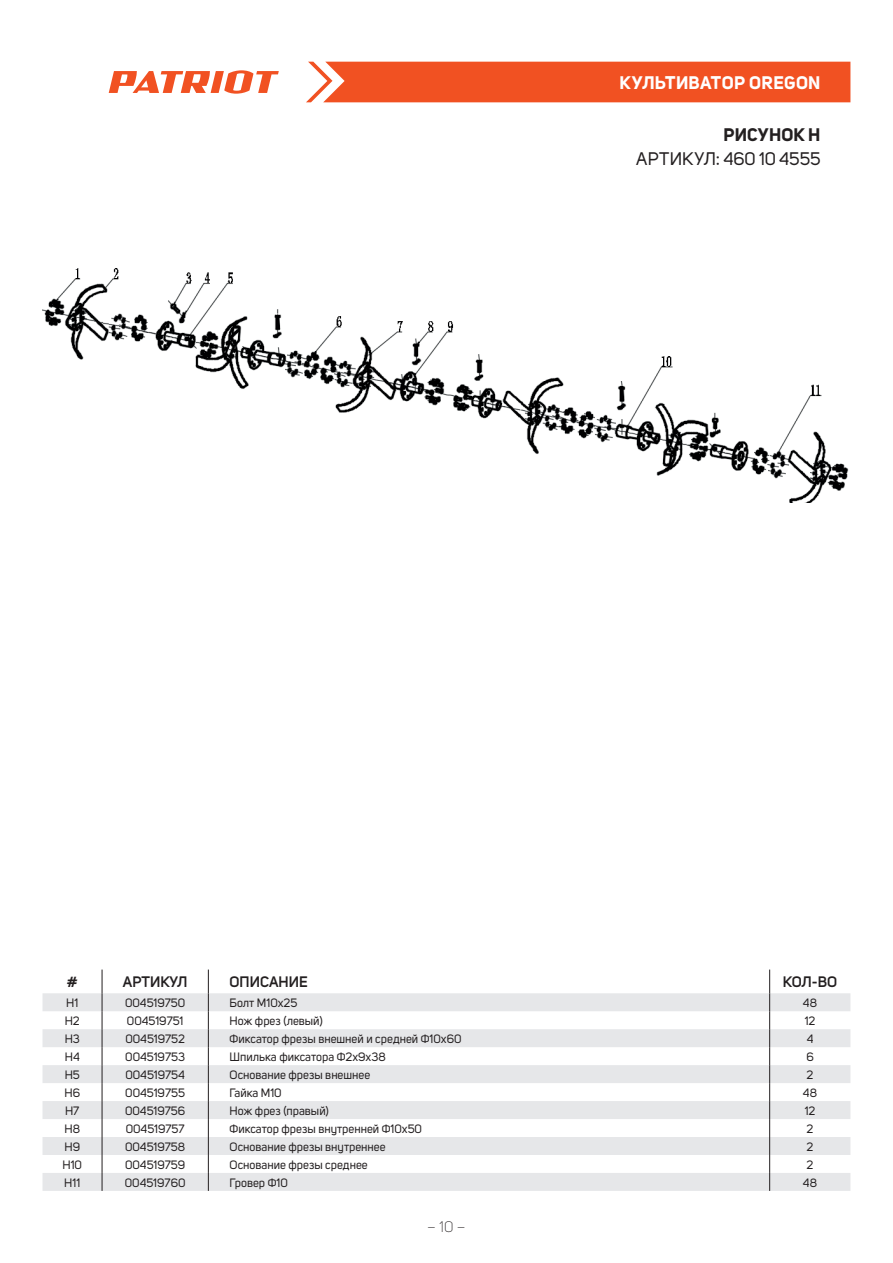
<style>
.page{position:relative;width:893px;height:1263px;background:#fff}
.page>*{position:absolute;margin:0;border:0;box-sizing:border-box;transform-origin:0 0}
.t1{font:700 18px "Uni Sans";letter-spacing:.015em;color:#fff}
.t2{font:18px "Uni Sans";color:#231f20}
.t3{font:700 18px "Uni Sans";letter-spacing:.01em;color:#231f20}
.t4{font:600 15px "Uni Sans";color:#231f20}
.t5{font:300 15px "Uni Sans";color:#231f20}
.t6{font:12px "Uni Sans";color:#231f20}
</style>
<div class="page">
<div style="left:306px;top:62px;width:544px;height:40px;background:#f15122"></div>
<svg style="left:109px;top:70px;width:170px;height:24px"></svg>
<svg style="left:43px;top:993px;width:807px;height:198px;fill:#e6e7e9"></svg>
<svg style="left:102px;top:969px;width:1px;height:222px"></svg>
<svg style="left:208px;top:969px;width:1px;height:222px"></svg>
<svg style="left:769px;top:969px;width:1px;height:222px"></svg>
<img style="left:43px;top:268px;width:806px;height:235px">
<h1 class="t1" style="left:619px;top:72px;width:203px">КУЛЬТИВАТОР OREGON</h1>
<h1 class="t3" style="left:723px;top:123px;width:99px">РИСУНОК H</h1>
<h1 class="t2" style="left:636px;top:148px;width:186px">АРТИКУЛ: 460 10 4555</h1>
<p class="t4" style="left:67px;top:973px;width:12px">#</p>
<p class="t4" style="left:123px;top:973px;width:66px">АРТИКУЛ</p>
<p class="t4" style="left:230px;top:973px;width:80px">ОПИСАНИЕ</p>
<p class="t4" style="left:783px;top:973px;width:56px">КОЛ-ВО</p>
<p class="t6" style="left:66px;top:996px;width:14px">H1</p>
<p class="t6" style="left:125px;top:996px;width:62px">004519750</p>
<p class="t6" style="left:230px;top:996px;width:69px">Болт М10х25</p>
<p class="t6" style="left:803px;top:996px;width:16px">48</p>
<p class="t6" style="left:65px;top:1014px;width:17px">H2</p>
<p class="t6" style="left:127px;top:1014px;width:58px">004519751</p>
<p class="t6" style="left:230px;top:1014px;width:95px">Нож фрез (левый)</p>
<p class="t6" style="left:805px;top:1014px;width:12px">12</p>
<p class="t6" style="left:65px;top:1032px;width:17px">H3</p>
<p class="t6" style="left:125px;top:1032px;width:61px">004519752</p>
<p class="t6" style="left:230px;top:1032px;width:233px">Фиксатор фрезы внешней и средней Ф10х60</p>
<p class="t6" style="left:807px;top:1032px;width:8px">4</p>
<p class="t6" style="left:65px;top:1050px;width:17px">H4</p>
<p class="t6" style="left:125px;top:1050px;width:61px">004519753</p>
<p class="t6" style="left:230px;top:1050px;width:158px">Шпилька фиксатора Ф2х9х38</p>
<p class="t6" style="left:806px;top:1050px;width:9px">6</p>
<p class="t6" style="left:65px;top:1068px;width:17px">H5</p>
<p class="t6" style="left:125px;top:1068px;width:61px">004519754</p>
<p class="t6" style="left:230px;top:1068px;width:142px">Основание фрезы внешнее</p>
<p class="t6" style="left:807px;top:1068px;width:8px">2</p>
<p class="t6" style="left:64px;top:1086px;width:17px">H6</p>
<p class="t6" style="left:125px;top:1086px;width:61px">004519755</p>
<p class="t6" style="left:230px;top:1086px;width:54px">Гайка М10</p>
<p class="t6" style="left:803px;top:1086px;width:16px">48</p>
<p class="t6" style="left:65px;top:1104px;width:16px">H7</p>
<p class="t6" style="left:125px;top:1104px;width:62px">004519756</p>
<p class="t6" style="left:230px;top:1104px;width:101px">Нож фрез (правый)</p>
<p class="t6" style="left:805px;top:1104px;width:12px">12</p>
<p class="t6" style="left:64px;top:1122px;width:17px">H8</p>
<p class="t6" style="left:126px;top:1122px;width:61px">004519757</p>
<p class="t6" style="left:230px;top:1122px;width:194px">Фиксатор фрезы внутренней Ф10х50</p>
<p class="t6" style="left:807px;top:1122px;width:8px">2</p>
<p class="t6" style="left:64px;top:1139px;width:17px">H9</p>
<p class="t6" style="left:125px;top:1139px;width:62px">004519758</p>
<p class="t6" style="left:230px;top:1139px;width:158px">Основание фрезы внутреннее</p>
<p class="t6" style="left:807px;top:1139px;width:8px">2</p>
<p class="t6" style="left:62px;top:1157px;width:21px">H10</p>
<p class="t6" style="left:125px;top:1157px;width:62px">004519759</p>
<p class="t6" style="left:230px;top:1157px;width:140px">Основание фрезы среднее</p>
<p class="t6" style="left:807px;top:1157px;width:8px">2</p>
<p class="t6" style="left:64px;top:1175px;width:17px">H11</p>
<p class="t6" style="left:125px;top:1175px;width:62px">004519760</p>
<p class="t6" style="left:230px;top:1175px;width:60px">Гровер Ф10</p>
<p class="t6" style="left:803px;top:1175px;width:16px">48</p>
<p class="t5" style="left:427px;top:1218px;width:40px">– 10 –</p>
</div>
